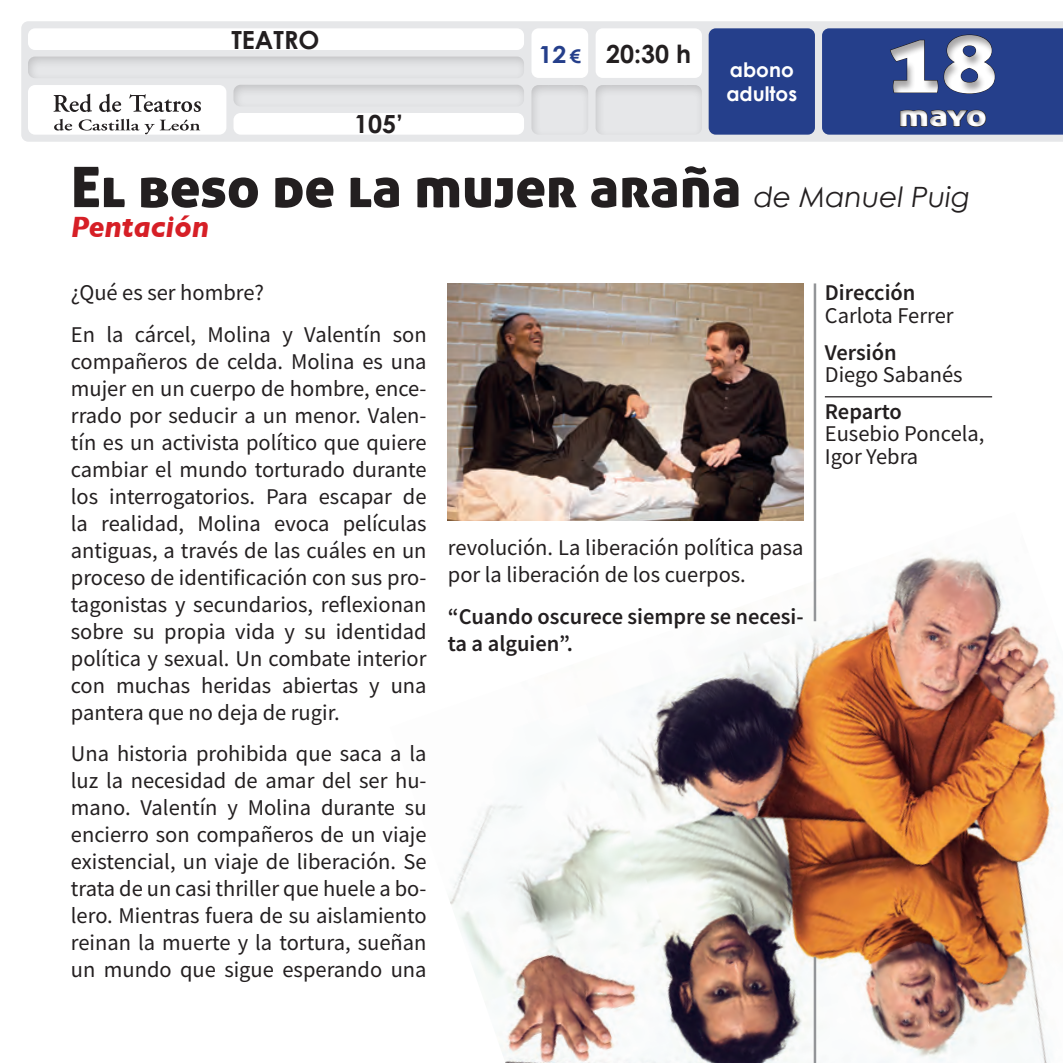
<style>
.page{position:relative;width:1063px;height:1063px;background:#fff}
.page>*{position:absolute;margin:0;border:0;box-sizing:border-box;transform-origin:0 0}
.t1{font:80px "Aller Display";color:#fff;scale:1.25 1}
.t2{font:56px "Aller Display";color:#231f20}
.t3{font:italic 700 30px "Gill Sans";color:#d61f26;scale:.96 1}
.t4{font:30px "Aller Display";color:#fff;scale:1.21 1}
.t5{font:700 25px "Century Gothic";color:#231f20}
.t6{font:700 23.5px "Century Gothic";color:#253f8b;scale:1.06 1}
.t7{font:22.5px/27px "Source Sans Pro";color:#231f20}
.t8{font:600 22.5px/27px "Source Sans Pro";color:#231f20}
.t9{font:700 20px/24px "Century Gothic";color:#fff}
.s1{font-size:18.75px}
.s2{font-family:"Century Gothic";font-style:italic;font-size:28px}
.s3{font-weight:600}
</style>
<div class="page">
<div style="left:21px;top:21px;width:1042px;height:121px;background:#e6e7e9"></div>
<div style="left:818px;top:9px;width:245px;height:107px;background:#231f20;opacity:.4"></div>
<svg style="left:822px;top:28px;width:241px;height:65px;background:#253d85"></svg>
<div style="left:819px;top:93px;width:244px;height:45px;background:#231f20;opacity:.4"></div>
<div style="left:709px;top:28px;width:106px;height:107px;background:#253f8b;border-radius:7px"></div>
<img style="left:447px;top:512px;width:611px;height:551px">
<hr style="left:825px;top:396px;width:167px;height:1px;background:#231f20">
<img style="left:448px;top:283px;width:356px;height:238px">
<hr style="left:814px;top:283px;width:2px;height:338px;background:#939598">
<hr style="left:814px;top:957px;width:2px;height:106px;background:#939598">
<div style="left:591px;top:81px;width:112px;height:55px;background:#231f20;opacity:.2"></div>
<div style="left:28px;top:28px;width:496px;height:22px;background:#fff;border-radius:7px"></div>
<div style="left:230px;top:76px;width:295px;height:34px;background:#231f20;opacity:.2"></div>
<div style="left:24px;top:48px;width:500px;height:34px;background:#231f20;opacity:.2"></div>
<div style="left:234px;top:113px;width:290px;height:22px;background:#fff;border-radius:7px"></div>
<div style="left:28px;top:85px;width:198px;height:50px;background:#fff;border-radius:7px"></div>
<div style="left:528px;top:81px;width:62px;height:55px;background:#231f20;opacity:.2"></div>
<div style="left:596px;top:28px;width:106px;height:50px;background:#fff;border-radius:7px"></div>
<div style="left:531px;top:28px;width:57px;height:50px;background:#fff;border-radius:7px"></div>
<svg style="left:53px;top:94px;width:148px;height:40px"></svg>
<p class="t5" style="left:231px;top:24px;width:90px">TEATRO</p>
<p class="t5" style="left:354px;top:108px;width:51px">105’</p>
<p class="t6" style="left:539px;top:39px;width:42px">12<span class="s1">€</span></p>
<p class="t5" style="left:606px;top:38px;width:86px">20:30 h</p>
<p class="t9" style="left:726px;top:57px;width:72px">abono adultos</p>
<h1 class="t1" style="left:887px;top:13px;width:91px">18</h1>
<h3 class="t4" style="left:898px;top:96px;width:75px">mayo</h3>
<p class="t2" style="left:71px;top:151px;width:901px">El beso de la mujer araña <span class="s2">de Manuel Puig</span></p>
<p class="t3" style="left:71px;top:209px;width:146px">Pentación</p>
<p class="t7" style="left:71px;top:279px;width:195px">¿Qué es ser hombre?</p>
<p class="t7" style="left:71px;top:320px;width:357px;text-align:justify">En la cárcel, Molina y Valentín son compañeros de celda. Molina es una mujer en un cuerpo de hombre, ence&shy;rrado por seducir a un menor. Valen&shy;tín es un activista político que quiere cambiar el mundo torturado durante los interrogatorios. Para escapar de la realidad, Molina evoca películas antiguas, a través de las cuáles en un proceso de identificación con sus pro&shy;tagonistas y secundarios, reflexionan sobre su propia vida y su identidad política y sexual. Un combate interior con muchas heridas abiertas y una pantera que no deja de rugir.</p>
<p class="t7" style="left:71px;top:740px;width:357px;text-align:justify">Una historia prohibida que saca a la luz la necesidad de amar del ser hu&shy;mano. Valentín y Molina durante su encierro son compañeros de un viaje existencial, un viaje de liberación. Se trata de un casi thriller que huele a bo&shy;lero. Mientras fuera de su aislamiento reinan la muerte y la tortura, sueñan un mundo que sigue esperando una</p>
<p class="t7" style="left:448px;top:534px;width:357px">revolución. La liberación política pasa por la liberación de los cuerpos.</p>
<p class="t8" style="left:448px;top:602px;width:357px">“Cuando oscurece siempre se necesi&shy;ta a alguien”.</p>
<p class="t7" style="left:825px;top:281px;width:130px;line-height:22.5px"><span class="s3">Dirección<br></span>Carlota Ferrer</p>
<p class="t7" style="left:825px;top:341px;width:139px;line-height:22.5px"><span class="s3">Versión<br></span>Diego Sabanés</p>
<p class="t7" style="left:825px;top:400px;width:161px;line-height:22.5px"><span class="s3">Reparto<br></span>Eusebio Poncela,<br>Igor Yebra</p>
</div>
